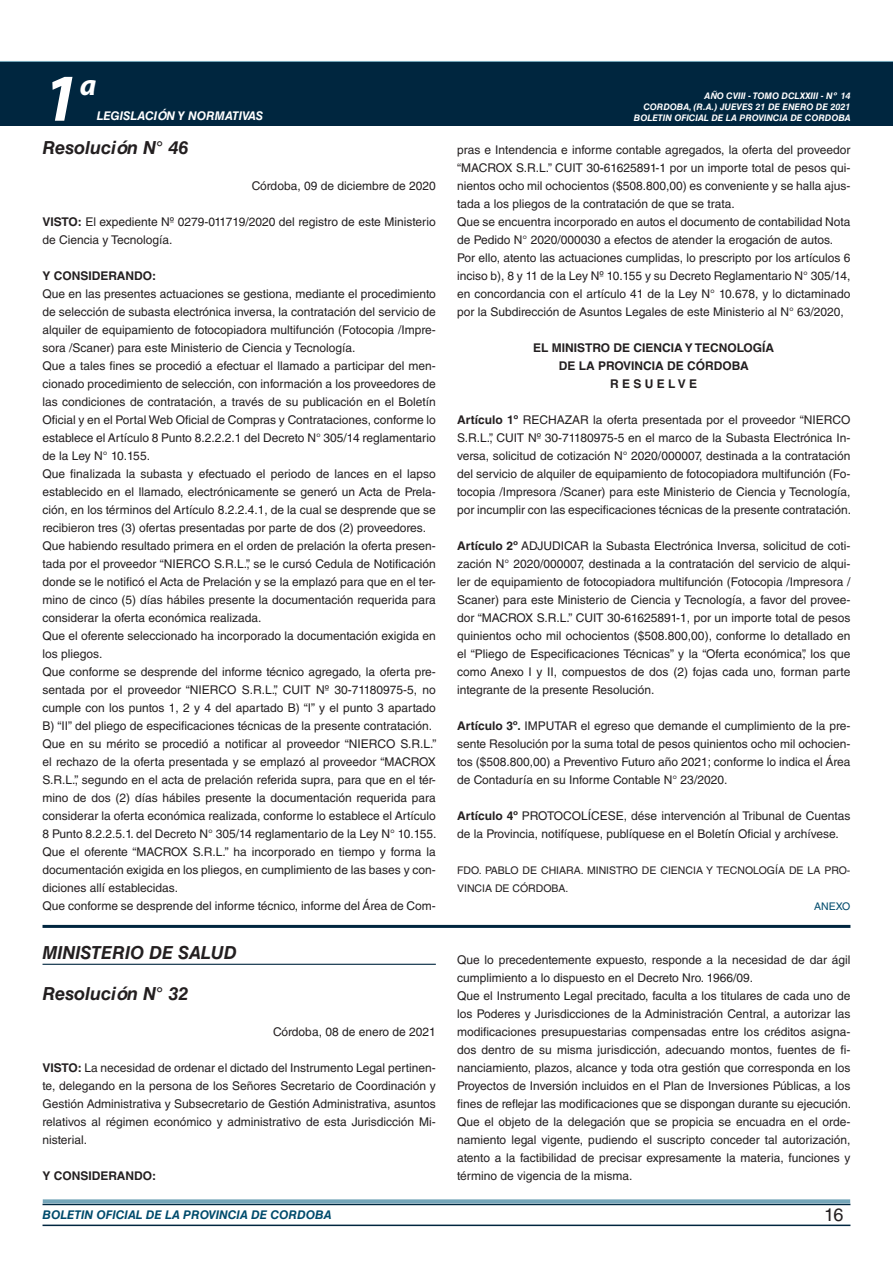
<style>
.page{position:relative;width:893px;height:1263px;background:#fff}
.page>*{position:absolute;margin:0;border:0;box-sizing:border-box;transform-origin:0 0}
.t1{font:italic 700 67.5px "Myriad Pro";color:#fff}
.t2{font:italic 700 30px "Myriad Pro";color:#fff}
.t3{font:italic 700 18px "Helvetica LT Std";color:#231f20}
.t4{font:18px "Helvetica LT Std";color:#231f20}
.t5{font:12px/18px "Helvetica LT Std";color:#231f20}
.t6{font:700 12px/18px "Helvetica LT Std";color:#231f20;text-align:center}
.t7{font:italic 700 12px "Helvetica LT Std";color:#004b6c}
.t8{font:italic 700 12px "Helvetica LT Std";color:#fff}
.t9{font:10.5px "Helvetica LT Std";color:#231f20}
.t10{font:10.5px "Helvetica LT Std";color:#004b6c}
.t11{font:italic 700 9px/10.8px "Helvetica LT Std";color:#fff;text-align:right}
.s1{font-weight:700}
</style>
<div class="page">
<div style="left:0;top:61px;width:893px;height:6px;background:#73a5b8"></div>
<div style="left:0;top:62px;width:893px;height:64px;background:#00263f"></div>
<hr style="left:43px;top:1224px;width:807px;height:2px;background:#00263f">
<div style="left:42px;top:1198px;width:809px;height:8px;background:#fff;opacity:.75"></div>
<hr style="left:43px;top:964px;width:393px;height:1px;background:#00263f">
<hr style="left:43px;top:925px;width:807px;height:3px;background:#00263f">
<h1 class="t1" style="left:43px;top:54px;width:38px">1</h1>
<h2 class="t2" style="left:80px;top:66px;width:18px">a</h2>
<p class="t8" style="left:97px;top:109px;width:168px">LEGISLACIÓN Y NORMATIVAS</p>
<h3 class="t3" style="left:43px;top:136px;width:147px">Resolución N° 46</h3>
<p class="t5" style="left:252px;top:177px;width:186px">Córdoba, 09 de diciembre de 2020</p>
<p class="t5" style="left:43px;top:213px;width:395px"><span class="s1">VISTO:</span> El expediente Nº 0279-011719/2020 del registro de este Ministerio de Ciencia y Tecnología.</p>
<p class="t6" style="left:43px;top:266px;width:115px">Y CONSIDERANDO:</p>
<p class="t5" style="left:43px;top:285px;width:396px">Que en las presentes actuaciones se gestiona, mediante el procedimiento de selección de subasta electrónica inversa, la contratación del servicio de alquiler de equipamiento de fotocopiadora multifunción (Fotocopia /Impre&shy;sora /Scaner) para este Ministerio de Ciencia y Tecnología.<br>Que a tales fines se procedió a efectuar el llamado a participar del men&shy;cionado procedimiento de selección, con información a los proveedores de las condiciones de contratación, a través de su publicación en el Boletín Oficial y en el Portal Web Oficial de Compras y Contrataciones, conforme lo establece el Artículo 8 Punto 8.2.2.2.1 del Decreto N° 305/14 reglamentario de la Ley N° 10.155.<br>Que finalizada la subasta y efectuado el periodo de lances en el lapso establecido en el llamado, electrónicamente se generó un Acta de Prela&shy;ción, en los términos del Artículo 8.2.2.4.1, de la cual se desprende que se recibieron tres (3) ofertas presentadas por parte de dos (2) proveedores.<br>Que habiendo resultado primera en el orden de prelación la oferta presen&shy;tada por el proveedor “NIERCO S.R.L.”, se le cursó Cedula de Notificación donde se le notificó el Acta de Prelación y se la emplazó para que en el ter&shy;mino de cinco (5) días hábiles presente la documentación requerida para considerar la oferta económica realizada.<br>Que el oferente seleccionado ha incorporado la documentación exigida en los pliegos.<br>Que conforme se desprende del informe técnico agregado, la oferta pre&shy;sentada por el proveedor “NIERCO S.R.L.”, CUIT Nº 30-71180975-5, no cumple con los puntos 1, 2 y 4 del apartado B) “I” y el punto 3 apartado B) “II” del pliego de especificaciones técnicas de la presente contratación.<br>Que en su mérito se procedió a notificar al proveedor “NIERCO S.R.L.” el rechazo de la oferta presentada y se emplazó al proveedor “MACROX S.R.L.”, segundo en el acta de prelación referida supra, para que en el tér&shy;mino de dos (2) días hábiles presente la documentación requerida para considerar la oferta económica realizada, conforme lo establece el Artículo 8 Punto 8.2.2.5.1. del Decreto N° 305/14 reglamentario de la Ley N° 10.155.<br>Que el oferente “MACROX S.R.L.” ha incorporado en tiempo y forma la documentación exigida en los pliegos, en cumplimiento de las bases y con&shy;diciones allí establecidas.<br>Que conforme se desprende del informe técnico, informe del Área de Com-</p>
<h3 class="t3" style="left:43px;top:942px;width:196px">MINISTERIO DE SALUD</h3>
<h3 class="t3" style="left:43px;top:982px;width:147px">Resolución N° 32</h3>
<p class="t5" style="left:273px;top:1023px;width:164px">Córdoba, 08 de enero de 2021</p>
<p class="t5" style="left:43px;top:1059px;width:395px;text-align:justify"><span class="s1">VISTO:</span> La necesidad de ordenar el dictado del Instrumento Legal pertinen&shy;te, delegando en la persona de los Señores Secretario de Coordinación y Gestión Administrativa y Subsecretario de Gestión Administrativa, asuntos relativos al régimen económico y administrativo de esta Jurisdicción Mi&shy;nisterial.</p>
<p class="t6" style="left:43px;top:1166px;width:115px">Y CONSIDERANDO:</p>
<p class="t11" style="left:634px;top:91px;width:218px">AÑO CVIII - TOMO DCLXXIII - Nº 14<br>CORDOBA, (R.A.) JUEVES 21 DE ENERO DE 2021<br>BOLETIN OFICIAL DE LA PROVINCIA DE CORDOBA</p>
<p class="t5" style="left:457px;top:141px;width:395px">pras e Intendencia e informe contable agregados, la oferta del proveedor “MACROX S.R.L.” CUIT 30-61625891-1 por un importe total de pesos qui&shy;nientos ocho mil ochocientos ($508.800,00) es conveniente y se halla ajus&shy;tada a los pliegos de la contratación de que se trata.<br>Que se encuentra incorporado en autos el documento de contabilidad Nota de Pedido N° 2020/000030 a efectos de atender la erogación de autos.<br>Por ello, atento las actuaciones cumplidas, lo prescripto por los artículos 6 inciso b), 8 y 11 de la Ley Nº 10.155 y su Decreto Reglamentario N° 305/14, en concordancia con el artículo 41 de la Ley N° 10.678, y lo dictaminado por la Subdirección de Asuntos Legales de este Ministerio al N° 63/2020,</p>
<p class="t6" style="left:533px;top:338px;width:242px">EL MINISTRO DE CIENCIA Y TECNOLOGÍA<br>DE LA PROVINCIA DE CÓRDOBA<br>R E S U E L V E</p>
<p class="t5" style="left:457px;top:411px;width:396px;text-align:justify"><span class="s1">Artículo 1º</span> RECHAZAR la oferta presentada por el proveedor “NIERCO S.R.L.”, CUIT Nº 30-71180975-5 en el marco de la Subasta Electrónica In&shy;versa, solicitud de cotización N° 2020/000007, destinada a la contratación del servicio de alquiler de equipamiento de fotocopiadora multifunción (Fo&shy;tocopia /Impresora /Scaner) para este Ministerio de Ciencia y Tecnología, por incumplir con las especificaciones técnicas de la presente contratación.</p>
<p class="t5" style="left:457px;top:537px;width:395px;text-align:justify"><span class="s1">Artículo 2º</span> ADJUDICAR la Subasta Electrónica Inversa, solicitud de coti&shy;zación N° 2020/000007, destinada a la contratación del servicio de alqui&shy;ler de equipamiento de fotocopiadora multifunción (Fotocopia /Impresora / Scaner) para este Ministerio de Ciencia y Tecnología, a favor del provee&shy;dor “MACROX S.R.L.” CUIT 30-61625891-1, por un importe total de pesos quinientos ocho mil ochocientos ($508.800,00), conforme lo detallado en el “Pliego de Especificaciones Técnicas” y la “Oferta económica”, los que como Anexo I y II, compuestos de dos (2) fojas cada uno, forman parte integrante de la presente Resolución.</p>
<p class="t5" style="left:457px;top:717px;width:395px;text-align:justify"><span class="s1">Artículo 3º.</span> IMPUTAR el egreso que demande el cumplimiento de la pre&shy;sente Resolución por la suma total de pesos quinientos ocho mil ochocien&shy;tos ($508.800,00) a Preventivo Futuro año 2021; conforme lo indica el Área de Contaduría en su Informe Contable N° 23/2020.</p>
<p class="t5" style="left:457px;top:807px;width:395px"><span class="s1">Artículo 4º</span> PROTOCOLÍCESE, dése intervención al Tribunal de Cuentas de la Provincia, notifíquese, publíquese en el Boletín Oficial y archívese.</p>
<p class="t9" style="left:457px;top:864px;width:42px">Fdo. Pablo</p>
<p class="t9" style="left:523px;top:864px;width:34px">De Chiara</p>
<p class="t9" style="left:581px;top:864px;width:22px">. Ministro</p>
<p class="t9" style="left:642px;top:864px;width:33px">de Ciencia</p>
<p class="t9" style="left:706px;top:864px;width:25px">y Tecnología</p>
<p class="t9" style="left:789px;top:864px;width:63px">de la Pro-</p>
<p class="t9" style="left:457px;top:882px;width:7px">vincia</p>
<p class="t9" style="left:495px;top:882px;width:34px">de Córdoba</p>
<p class="t9" style="left:565px;top:882px;width:4px">.</p>
<p class="t10" style="left:814px;top:900px;width:38px">ANEXO</p>
<p class="t5" style="left:457px;top:951px;width:396px">Que lo precedentemente expuesto, responde a la necesidad de dar ágil cumplimiento a lo dispuesto en el Decreto Nro. 1966/09.<br>Que el Instrumento Legal precitado, faculta a los titulares de cada uno de los Poderes y Jurisdicciones de la Administración Central, a autorizar las modificaciones presupuestarias compensadas entre los créditos asigna&shy;dos dentro de su misma jurisdicción, adecuando montos, fuentes de fi&shy;nanciamiento, plazos, alcance y toda otra gestión que corresponda en los Proyectos de Inversión incluidos en el Plan de Inversiones Públicas, a los fines de reflejar las modificaciones que se dispongan durante su ejecución.<br>Que el objeto de la delegación que se propicia se encuadra en el orde&shy;namiento legal vigente, pudiendo el suscripto conceder tal autorización, atento a la factibilidad de precisar expresamente la materia, funciones y término de vigencia de la misma.</p>
<p class="t7" style="left:43px;top:1208px;width:290px">BOLETIN OFICIAL DE LA PROVINCIA DE CORDOBA</p>
<h3 class="t4" style="left:824px;top:1204px;width:21px">16</h3>
</div>
